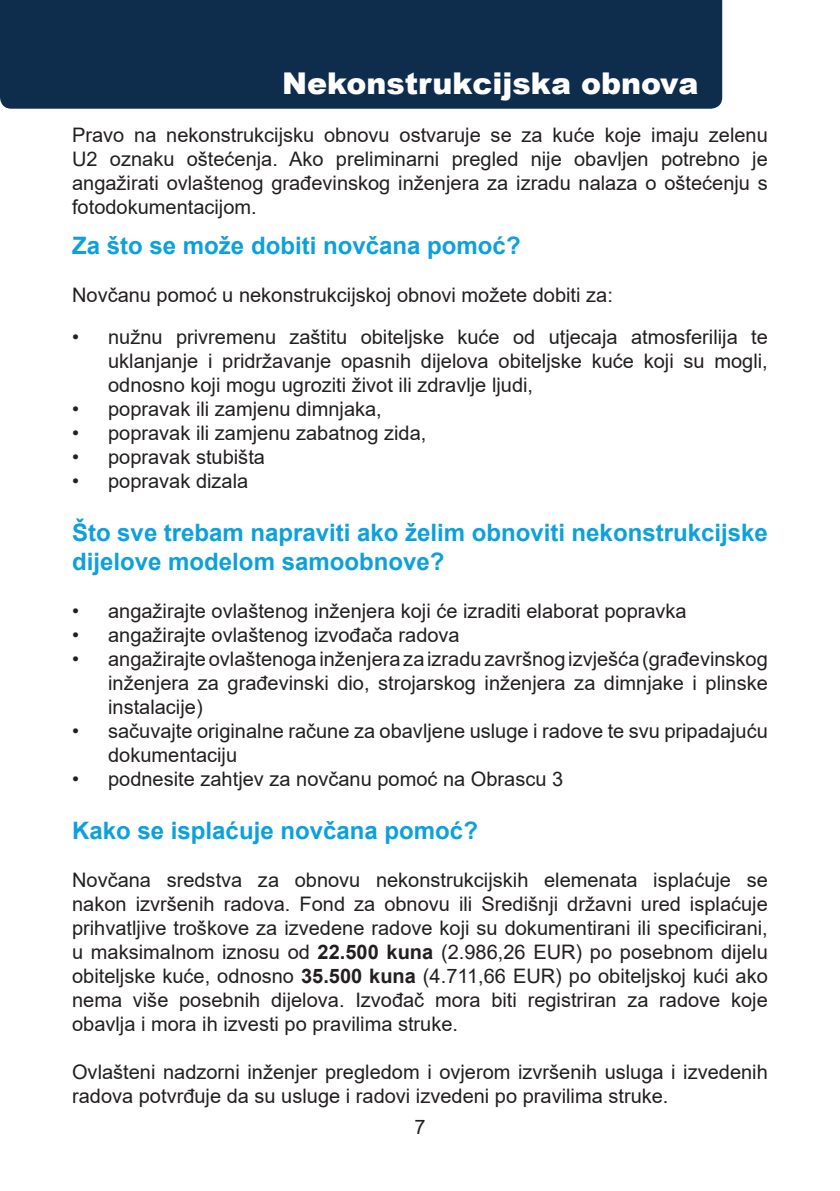
<style>
.page{position:relative;width:840px;height:1191px;background:#fff}
.page>*{position:absolute;margin:0;border:0;box-sizing:border-box;transform-origin:0 0}
.t1{font:900 30px "Arial";color:#fff}
.t2{font:700 24px/28.8px "Arial";color:#0ca0dc}
.t3{font:20px/24px "Arial";color:#231f20;text-align:justify}
.s1{font-weight:700}
</style>
<div class="page">
<div style="left:0;top:0;width:721px;height:109px;background:#0e2d4c"></div>
<h1 class="t1" style="left:282px;top:61px;width:417px">Nekonstrukcijska obnova</h1>
<p class="t3" style="left:72px;top:122px;width:697px">Pravo na nekonstrukcijsku obnovu ostvaruje se za kuće koje imaju zelenu U2 oznaku oštećenja. Ako preliminarni pregled nije obavljen potrebno je angažirati ovlaštenog građevinskog inženjera za izradu nalaza o oštećenju s fotodokumentacijom.</p>
<p class="t2" style="left:72px;top:232px;width:450px">Za što se može dobiti novčana pomoć?</p>
<p class="t3" style="left:72px;top:283px;width:542px">Novčanu pomoć u nekonstrukcijskoj obnovi možete dobiti za:</p>
<p class="t3" style="left:108px;top:325px;width:661px;text-indent:-36px">• nužnu privremenu zaštitu obiteljske kuće od utjecaja atmosferilija te uklanjanje i pridržavanje opasnih dijelova obiteljske kuće koji su mogli, odnosno koji mogu ugroziti život ili zdravlje ljudi,</p>
<p class="t3" style="left:72px;top:397px;width:311px">• popravak ili zamjenu dimnjaka,</p>
<p class="t3" style="left:72px;top:421px;width:355px">• popravak ili zamjenu zabatnog zida,</p>
<p class="t3" style="left:72px;top:445px;width:194px">• popravak stubišta</p>
<p class="t3" style="left:72px;top:469px;width:178px">• popravak dizala</p>
<p class="t2" style="left:72px;top:519px;width:697px">Što sve trebam napraviti ako želim obnoviti nekonstrukcijske dijelove modelom samoobnove?</p>
<p class="t3" style="left:72px;top:599px;width:616px">• angažirajte ovlaštenog inženjera koji će izraditi elaborat popravka</p>
<p class="t3" style="left:72px;top:623px;width:389px">• angažirajte ovlaštenog izvođača radova</p>
<p class="t3" style="left:108px;top:647px;width:661px;text-indent:-36px">• angažirajte ovlaštenoga inženjera za izradu završnog izvješća (građevinskog inženjera za građevinski dio, strojarskog inženjera za dimnjake i plinske instalacije)</p>
<p class="t3" style="left:108px;top:719px;width:661px;text-indent:-36px">• sačuvajte originalne račune za obavljene usluge i radove te svu pripadajuću dokumentaciju</p>
<p class="t3" style="left:72px;top:767px;width:492px">• podnesite zahtjev za novčanu pomoć na Obrascu 3</p>
<p class="t2" style="left:72px;top:816px;width:407px">Kako se isplaćuje novčana pomoć?</p>
<p class="t3" style="left:72px;top:868px;width:697px">Novčana sredstva za obnovu nekonstrukcijskih elemenata isplaćuje se nakon izvršenih radova. Fond za obnovu ili Središnji državni ured isplaćuje prihvatljive troškove za izvedene radove koji su dokumentirani ili specificirani, u maksimalnom iznosu od <span class="s1">22.500 kuna</span> (2.986,26 EUR) po posebnom dijelu obiteljske kuće, odnosno <span class="s1">35.500 kuna</span> (4.711,66 EUR) po obiteljskoj kući ako nema više posebnih dijelova. Izvođač mora biti registriran za radove koje obavlja i mora ih izvesti po pravilima struke.</p>
<p class="t3" style="left:72px;top:1060px;width:697px">Ovlašteni nadzorni inženjer pregledom i ovjerom izvršenih usluga i izvedenih radova potvrđuje da su usluge i radovi izvedeni po pravilima struke.</p>
<p class="t3" style="left:414px;top:1114px;width:13px">7</p>
</div>
